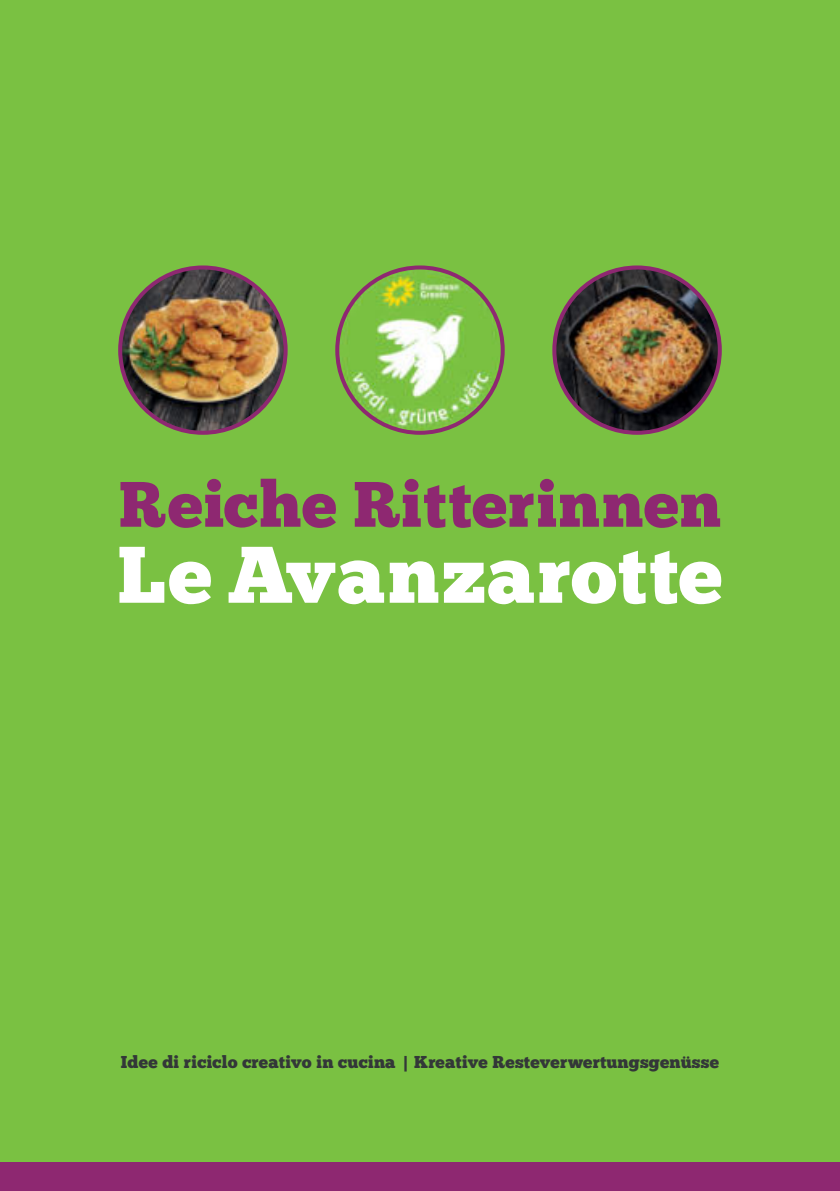
<style>
.page{position:relative;width:840px;height:1191px;background:#fff}
.page>*{position:absolute;margin:0;border:0;box-sizing:border-box;transform-origin:0 0}
.t1{font:80px "Chunk Five";letter-spacing:.025em;color:#fff}
.t2{font:64px "Chunk Five";letter-spacing:.01em;color:#8e2871}
.t3{font:17.2px "Chunk Five";letter-spacing:.01em;color:#333738}
</style>
<div class="page">
<div style="left:0;top:0;width:839px;height:1191px;background:#7ac142"></div>
<div style="left:0;top:1162px;width:839px;height:29px;background:#8e2871"></div>
<img style="left:554px;top:267px;width:165px;height:166px;border-radius:83px">
<div style="left:552px;top:265px;width:169px;height:170px;border:4px solid #8e2871;border-radius:50%"></div>
<img style="left:337px;top:267px;width:165px;height:166px;border-radius:83px">
<div style="left:335px;top:265px;width:169px;height:170px;border:4px solid #8e2871;border-radius:50%"></div>
<img style="left:120px;top:267px;width:165px;height:166px;border-radius:83px">
<div style="left:118px;top:265px;width:169px;height:170px;border:4px solid #8e2871;border-radius:50%"></div>
<h2 class="t2" style="left:119px;top:474px;width:603px">Reiche Ritterinnen</h2>
<h1 class="t1" style="left:117px;top:537px;width:606px">Le Avanzarotte</h1>
<p class="t3" style="left:121px;top:1053px;width:599px">Idee di riciclo creativo in cucina | Kreative Resteverwertungsgenüsse</p>
</div>
